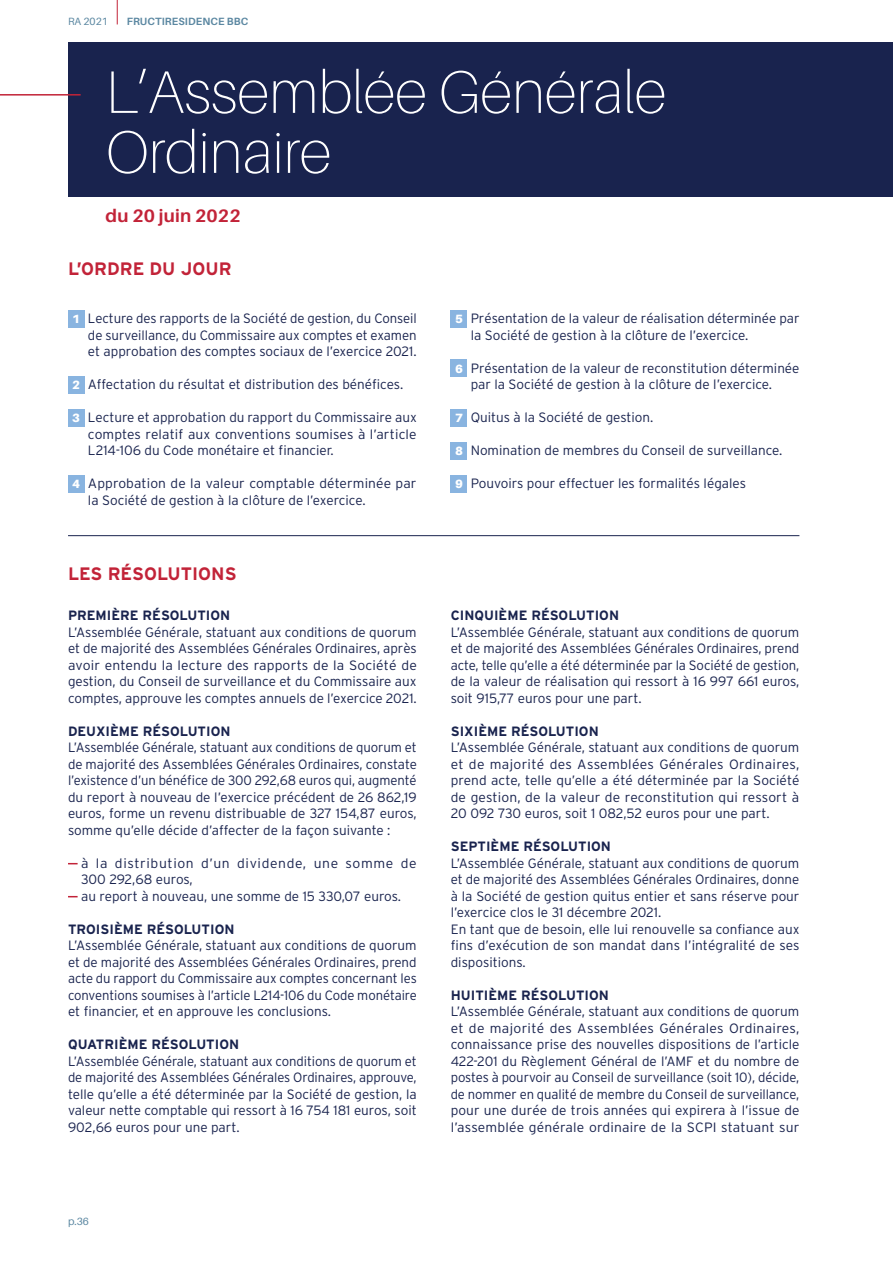
<style>
.page{position:relative;width:893px;height:1263px;background:#fff}
.page>*{position:absolute;margin:0;border:0;box-sizing:border-box;transform-origin:0 0}
.t1{font:100 60px/60px "Aileron";color:#fff}
.t2{font:700 18px "Interstate";color:#c22338}
.t3{font:700 18px "Aileron";letter-spacing:.01em;color:#c22338}
.t4{font:300 13.5px/16.5px "Interstate";color:#19234e;text-align:justify}
.t5{font:700 13.5px "Interstate";color:#19234e}
.t6{font:700 10.5px "Aileron";letter-spacing:.01em;color:#5c88a2}
.t7{font:10.5px "Aileron";color:#5c88a2}
.s1{font-family:"Aileron";font-weight:900;font-size:12px;color:#fff}
</style>
<div class="page">
<div style="left:68px;top:43px;width:825px;height:154px;background:#19234e"></div>
<hr style="left:0;top:94px;width:81px;height:2px;background:#c22338">
<svg style="left:117px;top:0;width:1px;height:24px"></svg>
<div style="left:68px;top:310px;width:16px;height:18px;background:#89b4e0"></div>
<div style="left:68px;top:376px;width:16px;height:18px;background:#89b4e0"></div>
<div style="left:68px;top:409px;width:16px;height:18px;background:#89b4e0"></div>
<div style="left:68px;top:475px;width:16px;height:18px;background:#89b4e0"></div>
<div style="left:451px;top:310px;width:16px;height:18px;background:#89b4e0"></div>
<div style="left:451px;top:359px;width:16px;height:18px;background:#89b4e0"></div>
<div style="left:451px;top:409px;width:16px;height:18px;background:#89b4e0"></div>
<div style="left:451px;top:442px;width:16px;height:18px;background:#89b4e0"></div>
<div style="left:451px;top:475px;width:16px;height:18px;background:#89b4e0"></div>
<hr style="left:68px;top:535px;width:731px;height:1px;background:#19234e">
<p class="t7" style="left:68px;top:16px;width:41px">RA 2021</p>
<p class="t6" style="left:127px;top:16px;width:123px">FRUCTIRESIDENCE BBC</p>
<h1 class="t1" style="left:106px;top:63px;width:562px">L’Assemblée Générale<br>Ordinaire</h1>
<h2 class="t3" style="left:106px;top:206px;width:137px">du 20 juin 2022</h2>
<h2 class="t2" style="left:68px;top:259px;width:165px">L’ORDRE DU JOUR</h2>
<p class="t4" style="left:88px;top:310px;width:330px;text-indent:-16px"><span class="s1">1</span> Lecture des rapports de la Société de gestion, du Conseil de surveillance, du Commissaire aux comptes et examen et approbation des comptes sociaux de l’exercice 2021.</p>
<p class="t4" style="left:72px;top:376px;width:332px"><span class="s1">2</span> Affectation du résultat et distribution des bénéfices.</p>
<p class="t4" style="left:88px;top:409px;width:330px;text-indent:-16px"><span class="s1">3</span> Lecture et approbation du rapport du Commissaire aux comptes relatif aux conventions soumises à l’article L214-106 du Code monétaire et financier.</p>
<p class="t4" style="left:88px;top:475px;width:330px;text-indent:-16px"><span class="s1">4</span> Approbation de la valeur comptable déterminée par la Société de gestion à la clôture de l’exercice.</p>
<h2 class="t2" style="left:68px;top:564px;width:170px">LES RÉSOLUTIONS</h2>
<p class="t5" style="left:68px;top:608px;width:164px">PREMIÈRE RÉSOLUTION</p>
<p class="t4" style="left:68px;top:623px;width:350px">L’Assemblée Générale, statuant aux conditions de quorum et de majorité des Assemblées Générales Ordinaires, après avoir entendu la lecture des rapports de la Société de gestion, du Conseil de surveillance et du Commissaire aux comptes, approuve les comptes annuels de l’exercice 2021.</p>
<p class="t5" style="left:68px;top:723px;width:164px">DEUXIÈME RÉSOLUTION</p>
<p class="t4" style="left:68px;top:739px;width:350px">L’Assemblée Générale, statuant aux conditions de quorum et de majorité des Assemblées Générales Ordinaires, constate l’existence d’un bénéfice de 300 292,68 euros qui, augmenté du report à nouveau de l’exercice précédent de 26 862,19 euros, forme un revenu distribuable de 327 154,87 euros, somme qu’elle décide d’affecter de la façon suivante :</p>
<p class="t4" style="left:81px;top:854px;width:337px;text-align:left">à la distribution d’un dividende, une somme de<br>300 292,68 euros,<br>au report à nouveau, une somme de 15 330,07 euros.</p>
<p class="t5" style="left:68px;top:921px;width:168px">TROISIÈME RÉSOLUTION</p>
<p class="t4" style="left:68px;top:937px;width:350px">L’Assemblée Générale, statuant aux conditions de quorum et de majorité des Assemblées Générales Ordinaires, prend acte du rapport du Commissaire aux comptes concernant les conventions soumises à l’article L214-106 du Code monétaire et financier, et en approuve les conclusions.</p>
<p class="t5" style="left:68px;top:1037px;width:173px">QUATRIÈME RÉSOLUTION</p>
<p class="t4" style="left:68px;top:1052px;width:350px">L’Assemblée Générale, statuant aux conditions de quorum et de majorité des Assemblées Générales Ordinaires, approuve, telle qu’elle a été déterminée par la Société de gestion, la valeur nette comptable qui ressort à 16 754 181 euros, soit 902,66 euros pour une part.</p>
<p class="t7" style="left:68px;top:1215px;width:22px">p.36</p>
<p class="t4" style="left:471px;top:310px;width:330px;text-indent:-16px"><span class="s1">5</span> Présentation de la valeur de réalisation déterminée par la Société de gestion à la clôture de l’exercice.</p>
<p class="t4" style="left:471px;top:359px;width:330px;text-indent:-16px"><span class="s1">6</span> Présentation de la valeur de reconstitution déterminée par la Société de gestion à la clôture de l’exercice.</p>
<p class="t4" style="left:455px;top:409px;width:200px"><span class="s1">7</span> Quitus à la Société de gestion.</p>
<p class="t4" style="left:455px;top:442px;width:329px"><span class="s1">8</span> Nomination de membres du Conseil de surveillance.</p>
<p class="t4" style="left:455px;top:475px;width:292px"><span class="s1">9</span> Pouvoirs pour effectuer les formalités légales</p>
<p class="t5" style="left:451px;top:608px;width:170px">CINQUIÈME RÉSOLUTION</p>
<p class="t4" style="left:451px;top:623px;width:350px">L’Assemblée Générale, statuant aux conditions de quorum et de majorité des Assemblées Générales Ordinaires, prend acte, telle qu’elle a été déterminée par la Société de gestion, de la valeur de réalisation qui ressort à 16 997 661 euros, soit 915,77 euros pour une part.</p>
<p class="t5" style="left:451px;top:723px;width:150px">SIXIÈME RÉSOLUTION</p>
<p class="t4" style="left:451px;top:739px;width:350px">L’Assemblée Générale, statuant aux conditions de quorum et de majorité des Assemblées Générales Ordinaires, prend acte, telle qu’elle a été déterminée par la Société de gestion, de la valeur de reconstitution qui ressort à 20 092 730 euros, soit 1 082,52 euros pour une part.</p>
<p class="t5" style="left:451px;top:839px;width:162px">SEPTIÈME RÉSOLUTION</p>
<p class="t4" style="left:451px;top:854px;width:350px;text-align:left">L’Assemblée Générale, statuant aux conditions de quorum et de majorité des Assemblées Générales Ordinaires, donne à la Société de gestion quitus entier et sans réserve pour l’exercice clos le 31 décembre 2021.<br>En tant que de besoin, elle lui renouvelle sa confiance aux fins d’exécution de son mandat dans l’intégralité de ses dispositions.</p>
<p class="t5" style="left:451px;top:987px;width:160px">HUITIÈME RÉSOLUTION</p>
<p class="t4" style="left:451px;top:1003px;width:350px">L’Assemblée Générale, statuant aux conditions de quorum et de majorité des Assemblées Générales Ordinaires, connaissance prise des nouvelles dispositions de l’article 422-201 du Règlement Général de l’AMF et du nombre de postes à pourvoir au Conseil de surveillance (soit 10), décide, de nommer en qualité de membre du Conseil de surveillance, pour une durée de trois années qui expirera à l’issue de l’assemblée générale ordinaire de la SCPI statuant sur</p>
</div>
